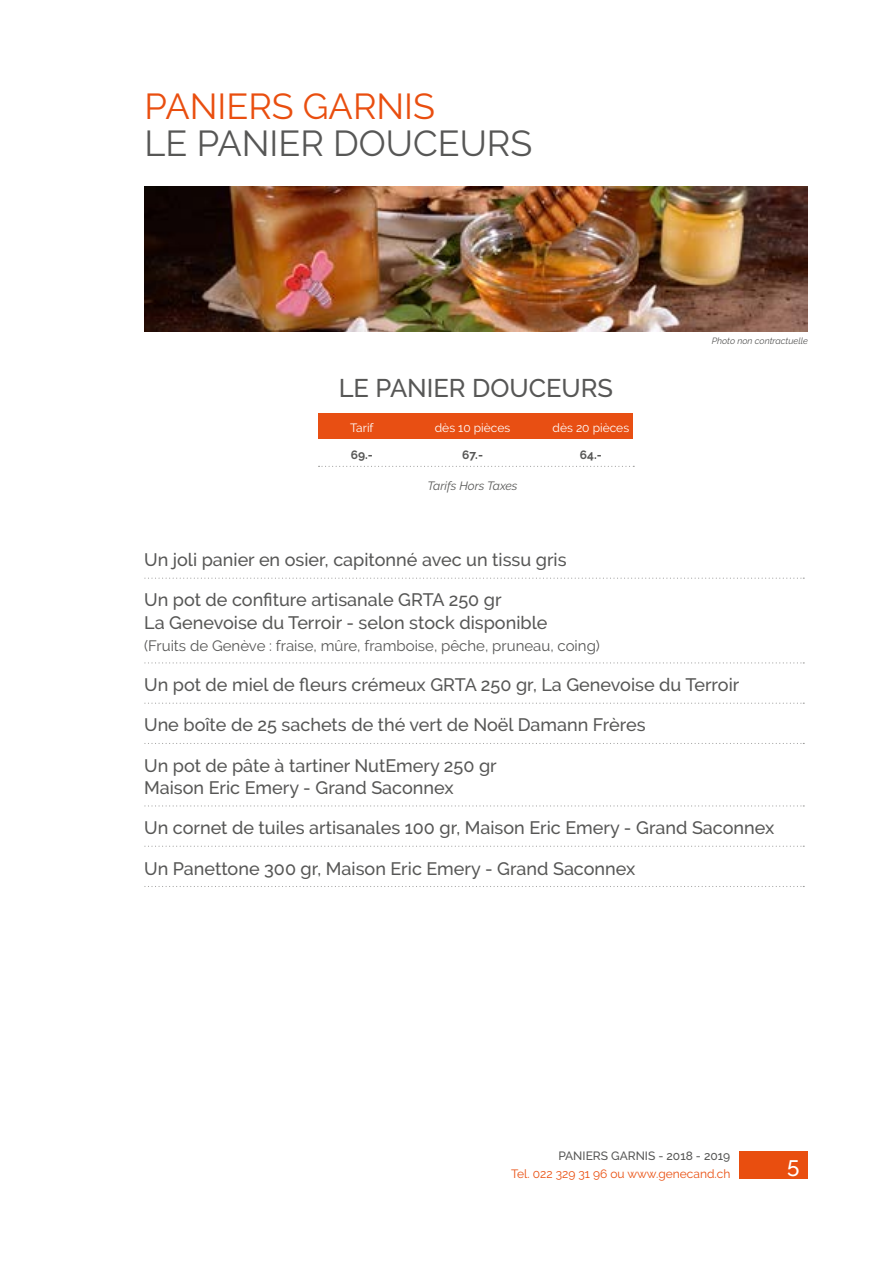
<style>
.page{position:relative;width:893px;height:1263px;background:#fff}
.page>*{position:absolute;margin:0;border:0;box-sizing:border-box;transform-origin:0 0}
.t1{font:36px "Raleway";color:#575756}
.t2{font:36px "Raleway";color:#e94e0f}
.t3{font:500 25.5px "Raleway";color:#575756}
.t4{font:500 22.5px "Raleway";color:#fff}
.t5{font:500 18px/22.2px "Raleway";color:#575756}
.t6{font:15px "Raleway";color:#575756}
.t7{font:12px "Raleway";color:#e94e0f}
.t8{font:12px "Raleway";color:#fff}
.t9{font:500 12px "Raleway";color:#575756}
.t10{font:italic 12px "Raleway";color:#575756}
.t11{font:700 12px "Raleway";color:#575756}
.t12{font:italic 9px "Raleway";color:#575756}
</style>
<div class="page">
<div style="left:740px;top:1151px;width:68px;height:28px;background:#e94e0f"></div>
<img style="left:145px;top:187px;width:663px;height:144px">
<svg style="left:144px;top:578px;width:660px;height:1px"></svg>
<svg style="left:144px;top:662px;width:660px;height:1px"></svg>
<svg style="left:144px;top:703px;width:660px;height:1px"></svg>
<svg style="left:144px;top:743px;width:660px;height:1px"></svg>
<svg style="left:144px;top:805px;width:660px;height:1px"></svg>
<svg style="left:144px;top:846px;width:660px;height:1px"></svg>
<svg style="left:144px;top:886px;width:660px;height:1px"></svg>
<div style="left:319px;top:414px;width:314px;height:25px;background:#e84f13"></div>
<svg style="left:319px;top:466px;width:315px;height:1px"></svg>
<h1 class="t2" style="left:145px;top:85px;width:292px">PANIERS GARNIS</h1>
<h1 class="t1" style="left:145px;top:123px;width:389px">LE PANIER DOUCEURS</h1>
<h2 class="t3" style="left:339px;top:373px;width:276px">LE PANIER DOUCEURS</h2>
<p class="t8" style="left:350px;top:421px;width:25px">Tarif</p>
<p class="t11" style="left:351px;top:448px;width:24px">69.-</p>
<p class="t8" style="left:435px;top:421px;width:77px">dès 10 pièces</p>
<p class="t11" style="left:462px;top:448px;width:22px">67.-</p>
<p class="t10" style="left:428px;top:478px;width:92px">Tarifs Hors Taxes</p>
<p class="t8" style="left:553px;top:421px;width:78px">dès 20 pièces</p>
<p class="t11" style="left:580px;top:448px;width:23px">64.-</p>
<p class="t12" style="left:712px;top:336px;width:98px">Photo non contractuelle</p>
<p class="t5" style="left:144px;top:549px;width:424px">Un joli panier en osier, capitonné avec un tissu gris</p>
<p class="t5" style="left:144px;top:589px;width:405px">Un pot de confiture artisanale GRTA 250 gr<br>La Genevoise du Terroir - selon stock disponible</p>
<p class="t6" style="left:144px;top:637px;width:457px">(Fruits de Genève : fraise, mûre, framboise, pêche, pruneau, coing)</p>
<p class="t5" style="left:144px;top:674px;width:597px">Un pot de miel de fleurs crémeux GRTA 250 gr, La Genevoise du Terroir</p>
<p class="t5" style="left:144px;top:714px;width:503px">Une boîte de 25 sachets de thé vert de Noël Damann Frères</p>
<p class="t5" style="left:144px;top:754px;width:354px">Un pot de pâte à tartiner NutEmery 250 gr<br>Maison Eric Emery - Grand Saconnex</p>
<p class="t5" style="left:144px;top:817px;width:632px">Un cornet de tuiles artisanales 100 gr, Maison Eric Emery - Grand Saconnex</p>
<p class="t5" style="left:144px;top:857px;width:493px">Un Panettone 300 gr, Maison Eric Emery - Grand Saconnex</p>
<p class="t9" style="left:558px;top:1149px;width:173px">PANIERS GARNIS - 2018 - 2019</p>
<p class="t7" style="left:511px;top:1167px;width:221px">Tel. 022 329 31 96 ou www.genecand.ch</p>
<p class="t4" style="left:787px;top:1152px;width:14px">5</p>
</div>
